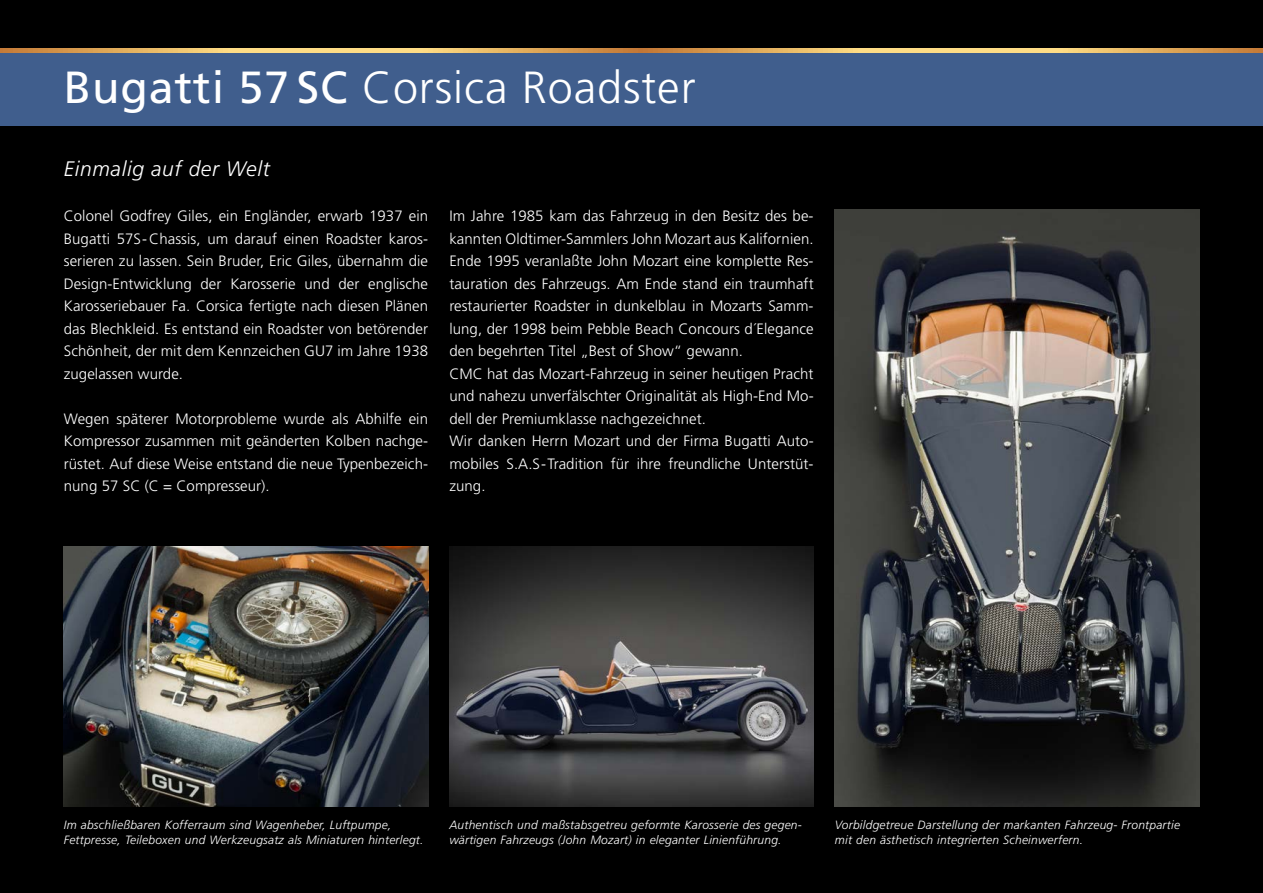
<style>
.page{position:relative;width:1263px;height:893px;background:#000}
.page>*{position:absolute;margin:0;border:0;box-sizing:border-box;transform-origin:0 0}
.t1{font:300 45px "Frutiger LT Std";letter-spacing:.02em;color:#fff}
.t2{font:italic 300 21px "Frutiger LT Std";letter-spacing:.03em;color:#fff}
.t3{font:300 15px/22.5px "Frutiger LT Std";letter-spacing:.005em;color:#fff;text-align:justify}
.t4{font:italic 300 12px/15px "Frutiger LT Std";letter-spacing:.02em;color:#fff}
.s1{font-weight:400}
</style>
<div class="page">
<div style="left:0;top:52px;width:1263px;height:74px;background:#405e8d"></div>
<img style="left:449px;top:546px;width:365px;height:260px">
<img style="left:64px;top:547px;width:364px;height:259px">
<img style="left:835px;top:210px;width:364px;height:596px">
<svg style="left:0;top:48px;width:1263px;height:4px;background:#e9b968"></svg>
<h1 class="t1" style="left:64px;top:69px;width:633px"><span class="s1">Bugatti 57 SC</span> Corsica Roadster</h1>
<h2 class="t2" style="left:64px;top:158px;width:207px">Einmalig auf der Welt</h2>
<p class="t3" style="left:64px;top:206px;width:366px">Colonel Godfrey Giles, ein Engländer, erwarb 1937 ein Bugatti 57S-Chassis, um darauf einen Roadster karos&shy;serieren zu lassen. Sein Bruder, Eric Giles, übernahm die Design-Entwicklung der Karosserie und der englische Karosseriebauer Fa. Corsica fertigte nach diesen Plänen das Blechkleid. Es entstand ein Roadster von betörender Schönheit, der mit dem Kennzeichen GU7 im Jahre 1938 zugelassen wurde.</p>
<p class="t3" style="left:64px;top:408px;width:366px">Wegen späterer Motorprobleme wurde als Abhilfe ein Kompressor zusammen mit geänderten Kolben nachge&shy;rüstet. Auf diese Weise entstand die neue Typenbezeich&shy;nung 57 SC (C = Compresseur).</p>
<p class="t3" style="left:449px;top:206px;width:366px;text-align:left">Im Jahre 1985 kam das Fahrzeug in den Besitz des be&shy;kannten Oldtimer-Sammlers John Mozart aus Kalifornien.<br>Ende 1995 veranlaßte John Mozart eine komplette Res&shy;tauration des Fahrzeugs. Am Ende stand ein traumhaft restaurierter Roadster in dunkelblau in Mozarts Samm&shy;lung, der 1998 beim Pebble Beach Concours d´Elegance den begehrten Titel „Best of Show“ gewann.<br>CMC hat das Mozart-Fahrzeug in seiner heutigen Pracht und nahezu unverfälschter Originalität als High-End Mo&shy;dell der Premiumklasse nachgezeichnet.<br>Wir danken Herrn Mozart und der Firma Bugatti Auto&shy;mobiles S.A.S-Tradition für ihre freundliche Unterstüt&shy;zung.</p>
<p class="t4" style="left:64px;top:817px;width:361px">Im abschließbaren Kofferraum sind Wagenheber, Luftpumpe,<br>Fettpresse, Teileboxen und Werkzeugsatz als Miniaturen hinterlegt.</p>
<p class="t4" style="left:835px;top:817px;width:347px">Vorbildgetreue Darstellung der markanten Fahrzeug- Frontpartie mit den ästhetisch integrierten Scheinwerfern.</p>
<p class="t4" style="left:449px;top:817px;width:354px">Authentisch und maßstabsgetreu geformte Karosserie des gegen&shy;wärtigen Fahrzeugs (John Mozart) in eleganter Linienführung.</p>
</div>
